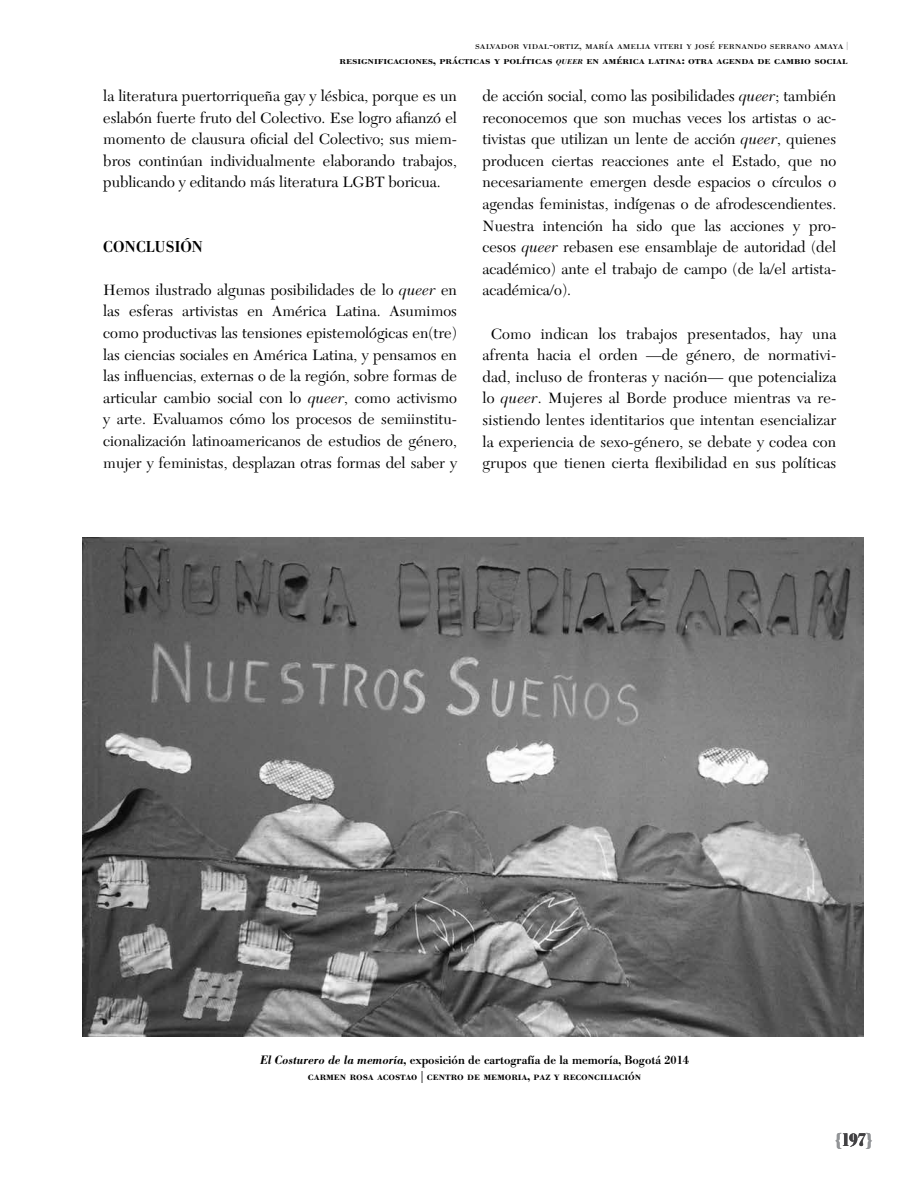
<style>
.page{position:relative;width:915px;height:1191px;background:#fff}
.page>*{position:absolute;margin:0;border:0;box-sizing:border-box;transform-origin:0 0}
.t1{font:700 condensed 18px "Bodoni BE";color:#414042}
.t2{font:15.6px/21.6px "New Caledonia LT Std";letter-spacing:.01em;color:#000;text-align:justify}
.t3{font:500 15.6px "Bodoni BE";color:#000;scale:.95 1}
.t4{font:500 12px "Bodoni BE";color:#000}
.t5{font:12px "Bodoni BE Medium SC";color:#000}
.t6{font:11.1px "Bodoni BE Medium SC";color:#000;scale:1.09 1}
.t7{font:11.1px "Bodoni BE Light SC";color:#000;scale:1.09 1}
.s1{font-family:"Bodoni BE";font-weight:300;font-size:8.25px}
.s2{font-family:"Bodoni BE";font-weight:500;font-style:italic;font-size:6.75px}
.s3{font-style:italic}
.s4{color:#939598}
</style>
<div class="page">
<img style="left:83px;top:538px;width:779px;height:498px">
<p class="t7" style="left:475px;top:39px;width:343px">salvador vidal-ortiz, maría amelia viteri y josé fernando serrano amaya <span class="s1">|</span></p>
<p class="t6" style="left:339px;top:53px;width:467px">resignificaciones, prácticas y políticas <span class="s2">QUEER</span> en américa latina: otra agenda de cambio social</p>
<p class="t2" style="left:103px;top:85px;width:355px">la literatura puertorriqueña gay y lésbica, porque es un eslabón fuerte fruto del Colectivo. Ese logro afianzó el momento de clausura oficial del Colectivo; sus miem&shy;bros continúan individualmente elaborando trabajos, publicando y editando más literatura LGBT boricua.</p>
<p class="t2" style="left:482px;top:85px;width:355px">de acción social, como las posibilidades <span class="s3">queer</span>; también reconocemos que son muchas veces los artistas o ac&shy;tivistas que utilizan un lente de acción <span class="s3">queer</span>, quienes producen ciertas reacciones ante el Estado, que no necesariamente emergen desde espacios o círculos o agendas feministas, indígenas o de afrodescendientes.<br>Nuestra intención ha sido que las acciones y pro&shy;cesos <span class="s3">queer</span> rebasen ese ensamblaje de autoridad (del académico) ante el trabajo de campo (de la/el artista&shy;académica/o).</p>
<p class="t2" style="left:482px;top:323px;width:355px;text-align:center">Como indican los trabajos presentados, hay una afrenta hacia el orden —de género, de normativi&shy;dad, incluso de fronteras y nación— que potencializa lo <span class="s3">queer</span>. Mujeres al Borde produce mientras va re&shy;sistiendo lentes identitarios que intentan esencializar la experiencia de sexo-género, se debate y codea con grupos que tienen cierta flexibilidad en sus políticas</p>
<p class="t3" style="left:103px;top:237px;width:23px">Conc</p>
<p class="t3" style="left:146px;top:237px;width:21px">lusión</p>
<p class="t2" style="left:103px;top:279px;width:355px">Hemos ilustrado algunas posibilidades de lo <span class="s3">queer</span> en las esferas artivistas en América Latina. Asumimos como productivas las tensiones epistemológicas en(tre) las ciencias sociales en América Latina, y pensamos en las influencias, externas o de la región, sobre formas de articular cambio social con lo <span class="s3">queer</span>, como activismo y arte. Evaluamos cómo los procesos de semiinstitu&shy;cionalización latinoamericanos de estudios de género, mujer y feministas, desplazan otras formas del saber y</p>
<p class="t4" style="left:260px;top:1053px;width:430px"><span class="s3">El Costurero de la memoría,</span> exposición de cartografía de la memoría, Bogotá 2014</p>
<p class="t5" style="left:308px;top:1069px;width:334px">carmen rosa acosta0 | centro de memoria, paz y reconciliación</p>
<p class="t1" style="left:834px;top:1129px;width:39px"><span class="s4">{</span>197<span class="s4">}</span></p>
</div>
